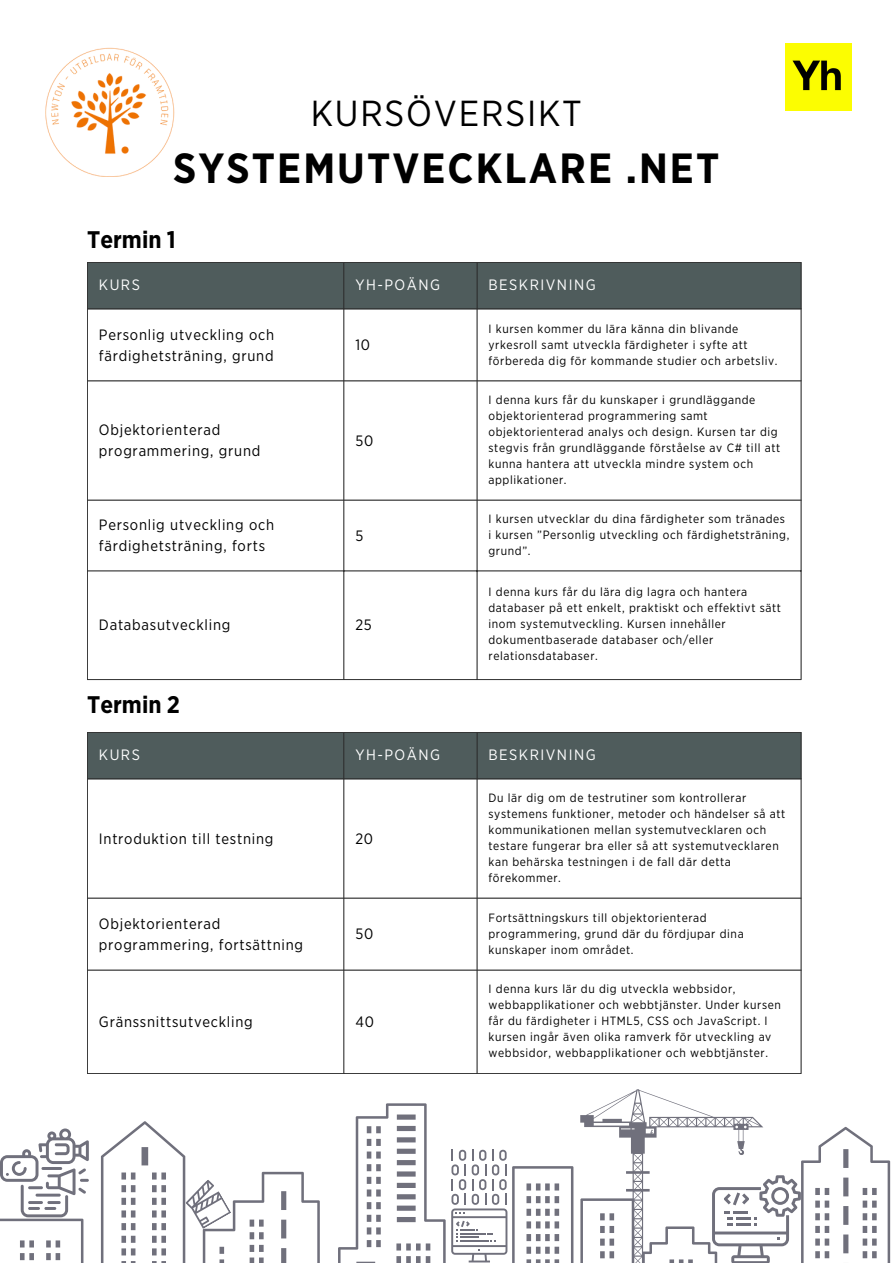
<style>
.page{position:relative;width:893px;height:1264px;background:#fff}
.page>*{position:absolute;margin:0;border:0;box-sizing:border-box;transform-origin:0 0}
.t1{font:700 42.15px "Gotham Narrow";letter-spacing:.05em;color:#000}
.t2{font:36.15px "Gotham Narrow";letter-spacing:.05em;color:#000}
.t3{font:700 24px "Gotham Narrow";color:#000}
.t4{font:15px/21px "Gotham Narrow";letter-spacing:.05em;color:#000}
.t5{font:15px "Gotham Narrow";letter-spacing:.1em;color:#fff}
.t6{font:12px/16px "Gotham Narrow";letter-spacing:.05em;color:#000}
</style>
<div class="page">
<div style="left:88px;top:263px;width:712px;height:45px;background:#4f5c5c"></div>
<hr style="left:87px;top:263px;width:1px;height:416px;background:#333">
<hr style="left:343px;top:263px;width:1px;height:416px;background:#333">
<hr style="left:476px;top:263px;width:1px;height:416px;background:#333">
<hr style="left:800px;top:263px;width:1px;height:416px;background:#333">
<hr style="left:87px;top:262px;width:714px;height:1px;background:#333">
<hr style="left:87px;top:570px;width:714px;height:1px;background:#333">
<hr style="left:87px;top:679px;width:714px;height:1px;background:#333">
<hr style="left:87px;top:308px;width:714px;height:1px;background:#333">
<hr style="left:87px;top:380px;width:714px;height:1px;background:#333">
<hr style="left:87px;top:499px;width:714px;height:1px;background:#333">
<svg style="left:0;top:1103px;width:891px;height:159px"></svg>
<img style="left:45px;top:47px;width:130px;height:130px">
<svg style="left:580px;top:1089px;width:220px;height:173px"></svg>
<svg style="left:0;top:1128px;width:89px;height:89px"></svg>
<svg style="left:181px;top:1177px;width:50px;height:53px"></svg>
<svg style="left:451px;top:1149px;width:56px;height:113px"></svg>
<div style="left:88px;top:733px;width:712px;height:45px;background:#4f5c5c"></div>
<hr style="left:87px;top:732px;width:1px;height:341px;background:#333">
<hr style="left:343px;top:732px;width:1px;height:341px;background:#333">
<hr style="left:476px;top:732px;width:1px;height:341px;background:#333">
<hr style="left:800px;top:732px;width:1px;height:341px;background:#333">
<hr style="left:87px;top:732px;width:714px;height:1px;background:#333">
<hr style="left:87px;top:1073px;width:714px;height:1px;background:#333">
<hr style="left:87px;top:778px;width:714px;height:1px;background:#333">
<hr style="left:87px;top:897px;width:714px;height:1px;background:#333">
<hr style="left:87px;top:969px;width:714px;height:1px;background:#333">
<img style="left:785px;top:44px;width:66px;height:66px">
<h2 class="t2" style="left:311px;top:97px;width:272px">KURSÖVERSIKT</h2>
<h1 class="t1" style="left:173px;top:149px;width:547px">SYSTEMUTVECKLARE .NET</h1>
<h3 class="t3" style="left:87px;top:228px;width:90px">Termin 1</h3>
<p class="t5" style="left:99px;top:278px;width:43px">KURS</p>
<p class="t5" style="left:355px;top:278px;width:86px">YH-POÄNG</p>
<p class="t5" style="left:488px;top:278px;width:109px">BESKRIVNING</p>
<p class="t4" style="left:99px;top:325px;width:177px">Personlig utveckling och färdighetsträning, grund</p>
<p class="t4" style="left:355px;top:335px;width:16px">10</p>
<p class="t6" style="left:488px;top:321px;width:290px">I kursen kommer du lära känna din blivande yrkesroll samt utveckla färdigheter i syfte att förbereda dig för kommande studier och arbetsliv.</p>
<p class="t4" style="left:99px;top:419px;width:163px">Objektorienterad programmering, grund</p>
<p class="t4" style="left:355px;top:430px;width:19px">50</p>
<p class="t4" style="left:99px;top:515px;width:177px">Personlig utveckling och färdighetsträning, forts</p>
<p class="t4" style="left:355px;top:526px;width:9px">5</p>
<p class="t4" style="left:99px;top:615px;width:133px">Databasutveckling</p>
<p class="t4" style="left:355px;top:615px;width:18px">25</p>
<h3 class="t3" style="left:87px;top:694px;width:94px">Termin 2</h3>
<p class="t6" style="left:488px;top:392px;width:293px">I denna kurs får du kunskaper i grundläggande objektorienterad programmering samt objektorienterad analys och design. Kursen tar dig stegvis från grundläggande förståelse av C# till att kunna hantera att utveckla mindre system och applikationer.</p>
<p class="t6" style="left:488px;top:511px;width:302px">I kursen utvecklar du dina färdigheter som tränades i kursen ”Personlig utveckling och färdighetsträning, grund”.</p>
<p class="t6" style="left:488px;top:585px;width:294px">I denna kurs får du lära dig lagra och hantera databaser på ett enkelt, praktiskt och effektivt sätt inom systemutveckling. Kursen innehåller dokumentbaserade databaser och/eller relationsdatabaser.</p>
<p class="t5" style="left:99px;top:748px;width:43px">KURS</p>
<p class="t5" style="left:355px;top:748px;width:86px">YH-POÄNG</p>
<p class="t5" style="left:488px;top:748px;width:109px">BESKRIVNING</p>
<p class="t4" style="left:99px;top:828px;width:176px">Introduktion till testning</p>
<p class="t4" style="left:355px;top:828px;width:19px">20</p>
<p class="t4" style="left:99px;top:913px;width:206px">Objektorienterad programmering, fortsättning</p>
<p class="t4" style="left:355px;top:923px;width:19px">50</p>
<p class="t4" style="left:99px;top:1011px;width:155px">Gränssnittsutveckling</p>
<p class="t4" style="left:355px;top:1011px;width:20px">40</p>
<p class="t6" style="left:488px;top:790px;width:298px">Du lär dig om de testrutiner som kontrollerar systemens funktioner, metoder och händelser så att kommunikationen mellan systemutvecklaren och testare fungerar bra eller så att systemutvecklaren kan behärska testningen i de fall där detta förekommer.</p>
<p class="t6" style="left:488px;top:910px;width:257px">Fortsättningskurs till objektorienterad programmering, grund där du fördjupar dina kunskaper inom området.</p>
<p class="t6" style="left:488px;top:981px;width:294px">I denna kurs lär du dig utveckla webbsidor, webbapplikationer och webbtjänster. Under kursen får du färdigheter i HTML5, CSS och JavaScript. I kursen ingår även olika ramverk för utveckling av webbsidor, webbapplikationer och webbtjänster.</p>
</div>
